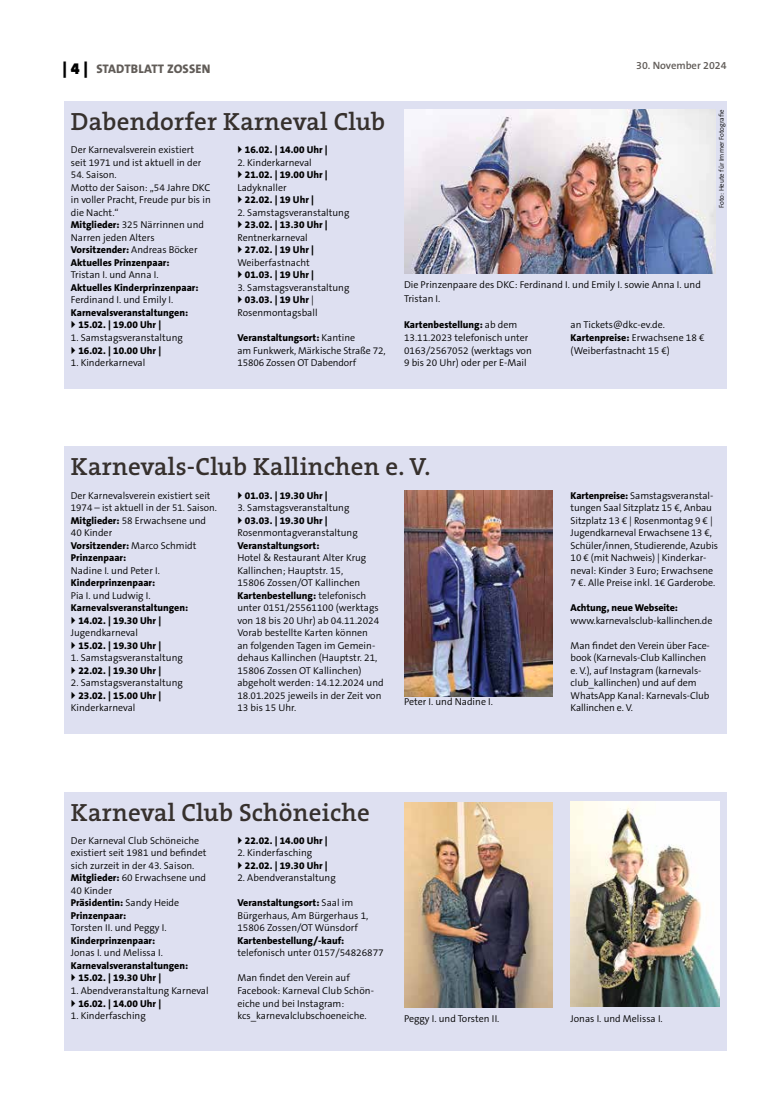
<style>
.page{position:relative;width:762px;height:1117px;background:#fff}
.page>*{position:absolute;margin:0;border:0;box-sizing:border-box;transform-origin:0 0}
.t1{font:600 25px "The Serif B W6";letter-spacing:.01em;color:#36302d}
.t2{font:800 12.5px "The Sans B W8";letter-spacing:.015em;color:#615c58}
.t3{font:600 10.62px "The Sans B W6";color:#615c58}
.t4{font:300 10px/12.5px "The Sans B W4";color:#000}
.t5{font:800 10px/12.5px "The Sans B W8";color:#000}
.t6{font:300 6.88px "The Sans B W4";color:#000}
.s1{font-family:"The Sans B W9";font-weight:900;font-size:16.25px;color:#000}
.s2{font-family:"The Sans B W8";font-weight:800}
.s3{font-family:"The Sans B W4";font-weight:300}
</style>
<div class="page">
<div style="left:64px;top:101px;width:662px;height:287px;background:#dee0f1"></div>
<img style="left:404px;top:110px;width:312px;height:163px">
<div style="left:64px;top:446px;width:662px;height:287px;background:#dee0f1"></div>
<img style="left:404px;top:490px;width:149px;height:206px">
<div style="left:64px;top:791px;width:662px;height:259px;background:#dee0f1"></div>
<img style="left:404px;top:802px;width:149px;height:205px">
<img style="left:570px;top:801px;width:149px;height:204px">
<p class="t2" style="left:63px;top:61px;width:149px"><span class="s1">| 4 |</span> Stadtblatt Zoss en</p>
<h1 class="t1" style="left:71px;top:105px;width:316px">Dabendorfer Karneval Club</h1>
<p class="t4" style="left:71px;top:144px;width:132px">Der Karnevalsverein existiert seit 1971 und ist aktuell in der</p>
<p class="t4" style="left:71px;top:169px;width:141px">54. Saison.<br>Motto der Saison: „54 Jahre DKC in voller Pracht, Freude pur bis in die Nacht.“<br><span class="s2">Mitglieder:</span> 325 Närrinnen und<br>Narren jeden Alters</p>
<p class="t5" style="left:71px;top:244px;width:128px">Vorsitzender: <span class="s3">Andreas Böcker<br></span>Aktuelles Prinzenpaar:</p>
<p class="t4" style="left:71px;top:269px;width:89px">Tristan I. und Anna I.</p>
<p class="t5" style="left:71px;top:281px;width:129px">Aktuelles Kinderprinzenpaar:</p>
<p class="t4" style="left:71px;top:294px;width:104px">Ferdinand I. und Emily I.</p>
<p class="t5" style="left:78px;top:306px;width:111px;text-indent:-7px">Karnevalsveranstaltungen:<br>15.02. | 19.00 Uhr |</p>
<p class="t4" style="left:71px;top:331px;width:113px">1. Samstagsveranstaltung</p>
<p class="t5" style="left:78px;top:344px;width:84px">16.02. | 10.00 Uhr |</p>
<p class="t4" style="left:71px;top:356px;width:76px">1. Kinderkarneval</p>
<p class="t5" style="left:245px;top:144px;width:84px">16.02. | 14.00 Uhr |</p>
<p class="t4" style="left:237px;top:156px;width:76px">2. Kinderkarneval</p>
<p class="t5" style="left:245px;top:169px;width:84px">21.02. | 19.00 Uhr |</p>
<p class="t4" style="left:237px;top:181px;width:51px">Ladyknaller</p>
<p class="t5" style="left:245px;top:194px;width:71px">22.02. | 19 Uhr |</p>
<p class="t4" style="left:237px;top:206px;width:113px">2. Samstagsveranstaltung</p>
<p class="t5" style="left:245px;top:219px;width:84px">23.02. | 13.30 Uhr |</p>
<p class="t4" style="left:237px;top:231px;width:72px">Rentnerkarneval</p>
<p class="t5" style="left:245px;top:244px;width:71px">27.02. | 19 Uhr |</p>
<p class="t4" style="left:237px;top:256px;width:74px">Weiberfastnacht</p>
<p class="t5" style="left:245px;top:269px;width:71px">01.03. | 19 Uhr |</p>
<p class="t4" style="left:237px;top:281px;width:113px">3. Samstagsveranstaltung</p>
<p class="t5" style="left:245px;top:294px;width:71px">03.03. | 19 Uhr <span class="s3">|</span></p>
<p class="t4" style="left:237px;top:306px;width:82px">Rosenmontagsball</p>
<p class="t5" style="left:237px;top:331px;width:119px">Veranstaltungsort: <span class="s3">Kantine</span></p>
<p class="t4" style="left:237px;top:344px;width:150px">am Funkwerk, Märkische Straße 72,<br>15806 Zossen OT Dabendorf</p>
<p class="t3" style="left:636px;top:59px;width:92px">30. November 2024</p>
<p class="t6" style="left:717px;top:208px;width:100px;rotate:-90deg">Foto: Heute für Immer Fotografie</p>
<p class="t4" style="left:404px;top:277px;width:298px;line-height:14.4px">Die Prinzenpaare des DKC: Ferdinand I. und Emily I. sowie Anna I. und<br>Tristan I.</p>
<p class="t5" style="left:404px;top:319px;width:115px">Kartenbestellung: <span class="s3">ab dem</span></p>
<p class="t4" style="left:404px;top:331px;width:129px">13.11.2023 telefonisch unter<br>0163/2567052 (werktags von<br>9 bis 20 Uhr) oder per E-Mail</p>
<p class="t4" style="left:570px;top:319px;width:96px">an Tickets@dkc-ev.de.</p>
<p class="t5" style="left:570px;top:331px;width:135px">Kartenpreise: <span class="s3">Erwachsene 18 €</span></p>
<p class="t4" style="left:570px;top:344px;width:101px">(Weiberfastnacht 15 €)</p>
<h1 class="t1" style="left:71px;top:450px;width:361px">Karnevals-Club Kallinchen e. V.</h1>
<p class="t4" style="left:71px;top:489px;width:147px">Der Karnevalsverein existiert seit<br>1974 – ist aktuell in der 51. Saison.<br><span class="s2">Mitglieder:</span> 58 Erwachsene und<br>40 Kinder</p>
<p class="t5" style="left:71px;top:539px;width:127px">Vorsitzender: <span class="s3">Marco Schmidt<br></span>Prinzenpaar:</p>
<p class="t4" style="left:71px;top:564px;width:90px">Nadine I. und Peter I.</p>
<p class="t5" style="left:71px;top:576px;width:86px">Kinderprinzenpaar:</p>
<p class="t4" style="left:71px;top:589px;width:81px">Pia I. und Ludwig I.</p>
<p class="t5" style="left:78px;top:601px;width:111px;text-indent:-7px">Karnevalsveranstaltungen:<br>14.02. | 19.30 Uhr |</p>
<p class="t4" style="left:71px;top:626px;width:69px">Jugendkarneval</p>
<p class="t5" style="left:78px;top:639px;width:84px">15.02. | 19.30 Uhr |</p>
<p class="t4" style="left:71px;top:651px;width:113px">1. Samstagsveranstaltung</p>
<p class="t5" style="left:78px;top:664px;width:84px">22.02. | 19.30 Uhr |</p>
<p class="t4" style="left:71px;top:676px;width:113px">2. Samstagsveranstaltung</p>
<p class="t5" style="left:78px;top:689px;width:84px">23.02. | 15.00 Uhr |</p>
<p class="t4" style="left:71px;top:701px;width:66px">Kinderkarneval</p>
<p class="t5" style="left:245px;top:489px;width:84px">01.03. | 19.30 Uhr |</p>
<p class="t4" style="left:237px;top:501px;width:113px">3. Samstagsveranstaltung</p>
<p class="t5" style="left:245px;top:514px;width:84px">03.03. | 19.30 Uhr |</p>
<p class="t4" style="left:237px;top:526px;width:122px">Rosenmontagveranstaltung</p>
<p class="t5" style="left:237px;top:539px;width:83px">Veranstaltungsort:</p>
<p class="t4" style="left:237px;top:551px;width:130px">Hotel &amp; Restaurant Alter Krug<br>Kallinchen; Hauptstr. 15,<br>15806 Zossen/OT Kallinchen</p>
<p class="t5" style="left:237px;top:589px;width:130px">Kartenbestellung: <span class="s3">telefonisch</span></p>
<p class="t4" style="left:237px;top:601px;width:148px">unter 0151/25561100 (werktags von 18 bis 20 Uhr) ab 04.11.2024<br>Vorab bestellte Karten können<br>an folgenden Tagen im Gemein&shy;dehaus Kallinchen (Hauptstr. 21,<br>15806 Zossen OT Kallinchen) abgeholt werden: 14.12.2024 und<br>18.01.2025 jeweils in der Zeit von<br>13 bis 15 Uhr.</p>
<p class="t4" style="left:404px;top:695px;width:90px">Peter I. und Nadine I.</p>
<p class="t4" style="left:570px;top:489px;width:149px"><span class="s2">Kartenpreise:</span> Samstagsveranstal&shy;tungen Saal Sitzplatz 15 €, Anbau Sitzplatz 13 € | Rosenmontag 9 € | Jugendkarneval Erwachsene 13 €, Schüler/innen, Studierende, Azubis 10 € (mit Nachweis) | Kinderkar&shy;neval: Kinder 3 Euro; Erwachsene 7 €. Alle Preise inkl. 1€ Garderobe.</p>
<p class="t5" style="left:570px;top:601px;width:109px">Achtung, neue Webseite:</p>
<p class="t4" style="left:570px;top:614px;width:143px">www.karnevalsclub-kallinchen.de</p>
<p class="t4" style="left:570px;top:639px;width:141px">Man findet den Verein über Face&shy;book (Karnevals-Club Kallinchen e. V.), auf Instagram (karnevals&shy;club_kallinchen) und auf dem<br>WhatsApp Kanal: Karnevals-Club<br>Kallinchen e. V.</p>
<h1 class="t1" style="left:71px;top:795px;width:301px">Karneval Club Schöneiche</h1>
<p class="t4" style="left:71px;top:834px;width:137px">Der Karneval Club Schöneiche existiert seit 1981 und befindet sich zurzeit in der 43. Saison.<br><span class="s2">Mitglieder:</span> 60 Erwachsene und<br>40 Kinder</p>
<p class="t5" style="left:71px;top:896px;width:110px">Präsidentin: <span class="s3">Sandy Heide<br></span>Prinzenpaar:</p>
<p class="t4" style="left:71px;top:921px;width:97px">Torsten II. und Peggy I.</p>
<p class="t5" style="left:71px;top:934px;width:86px">Kinderprinzenpaar:</p>
<p class="t4" style="left:71px;top:946px;width:94px">Jonas I. und Melissa I.</p>
<p class="t5" style="left:78px;top:959px;width:111px;text-indent:-7px">Karnevalsveranstaltungen:<br>15.02. | 19.30 Uhr |</p>
<p class="t4" style="left:71px;top:984px;width:139px">1. Abendveranstaltung Karneval</p>
<p class="t5" style="left:78px;top:996px;width:84px">16.02. | 14.00 Uhr |</p>
<p class="t4" style="left:71px;top:1009px;width:76px">1. Kinderfasching</p>
<p class="t5" style="left:245px;top:834px;width:84px">22.02. | 14.00 Uhr |</p>
<p class="t4" style="left:237px;top:846px;width:76px">2. Kinderfasching</p>
<p class="t5" style="left:245px;top:859px;width:84px">22.02. | 19.30 Uhr |</p>
<p class="t4" style="left:237px;top:871px;width:100px">2. Abendveranstaltung</p>
<p class="t5" style="left:237px;top:896px;width:117px">Veranstaltungsort: <span class="s3">Saal im</span></p>
<p class="t4" style="left:237px;top:909px;width:132px">Bürgerhaus, Am Bürgerhaus 1,<br>15806 Zossen/OT Wünsdorf</p>
<p class="t5" style="left:237px;top:934px;width:108px">Kartenbestellung/-kauf:</p>
<p class="t4" style="left:237px;top:946px;width:148px">telefonisch unter 0157/54826877</p>
<p class="t4" style="left:237px;top:971px;width:137px">Man findet den Verein auf<br>Facebook: Karneval Club Schön&shy;eiche und bei Instagram: kcs_karnevalclubschoeneiche.</p>
<p class="t4" style="left:404px;top:1011px;width:97px">Peggy I. und Torsten II.</p>
<p class="t4" style="left:570px;top:1011px;width:94px">Jonas I. und Melissa I.</p>
</div>
